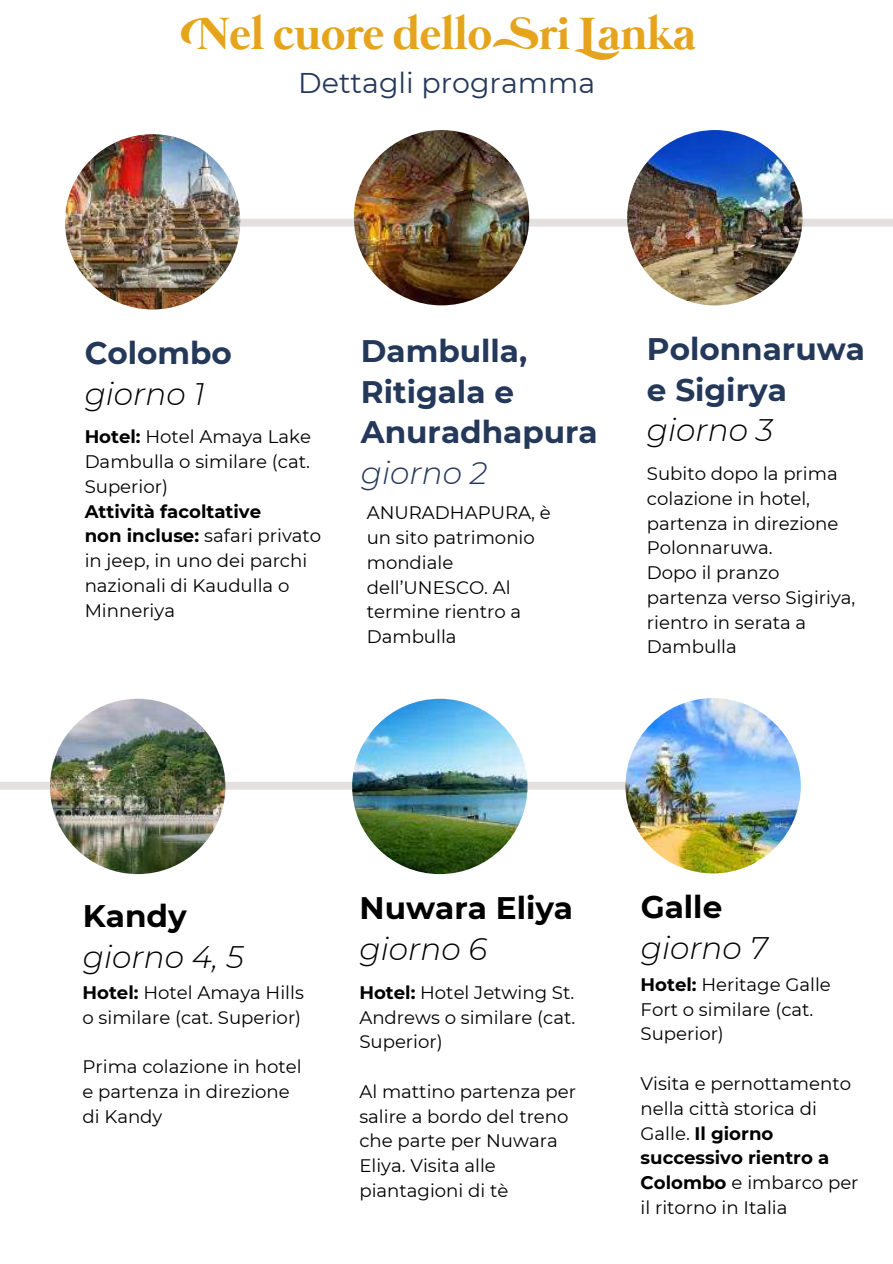
<style>
.page{position:relative;width:893px;height:1264px;background:#fff}
.page>*{position:absolute;margin:0;border:0;box-sizing:border-box;transform-origin:0 0}
.t1{font:700 46.5px "Mermaid Swash Caps";color:#e5a41c}
.t2{font:700 31.05px/40.5px "Montserrat";color:#24385a}
.t3{font:italic 300 31.05px "Montserrat";color:#000}
.t4{font:700 31.05px "Montserrat";color:#000}
.t5{font:italic 300 31.05px "Montserrat";color:#24385a}
.t6{font:28.5px "Montserrat";color:#24385a}
.t7{font:18.15px/24.8px "Montserrat";color:#000}
.s1{font-weight:700}
</style>
<div class="page">
<div style="left:165px;top:219px;width:727px;height:8px;background:#e4e0e0"></div>
<img style="left:65px;top:134px;width:175px;height:175px;border-radius:50%">
<img style="left:627px;top:130px;width:175px;height:175px;border-radius:50%">
<div style="left:0;top:781px;width:713px;height:8px;background:#e4e0e0"></div>
<img style="left:354px;top:130px;width:175px;height:175px;border-radius:50%">
<img style="left:50px;top:698px;width:175px;height:176px;border-radius:50%">
<img style="left:352px;top:698px;width:175px;height:176px;border-radius:50%">
<img style="left:625px;top:698px;width:175px;height:175px;border-radius:50%">
<h1 class="t1" style="left:197px;top:15px;width:500px">Nel cuore dello Sri Lanka</h1>
<h3 class="t6" style="left:298px;top:65px;width:298px">Dettagli programma</h3>
<h2 class="t2" style="left:647px;top:329px;width:219px">Polonnaruwa e Sigirya</h2>
<h2 class="t2" style="left:361px;top:331px;width:238px">Dambulla,<br>Ritigala e<br>Anuradhapura</h2>
<h2 class="t5" style="left:361px;top:453px;width:128px">giorno 2</h2>
<h2 class="t2" style="left:85px;top:333px;width:149px">Colombo</h2>
<h2 class="t3" style="left:85px;top:375px;width:121px">giorno 1</h2>
<p class="t7" style="left:85px;top:424px;width:228px"><span class="s1">Hotel:</span> Hotel Amaya Lake</p>
<h2 class="t3" style="left:647px;top:411px;width:128px">giorno 3</h2>
<p class="t7" style="left:85px;top:449px;width:227px">Dambulla o similare (cat.<br>Superior)</p>
<p class="t7" style="left:85px;top:498px;width:238px"><span class="s1">Attività facoltative<br>non incluse:</span> safari privato in jeep, in uno dei parchi nazionali di Kaudulla o<br>Minneriya</p>
<p class="t7" style="left:647px;top:461px;width:210px">Subito dopo la prima colazione in hotel, partenza in direzione<br>Polonnaruwa.<br>Dopo il pranzo partenza verso Sigiriya, rientro in serata a<br>Dambulla</p>
<p class="t7" style="left:367px;top:500px;width:185px">ANURADHAPURA, è un sito patrimonio mondiale dell’UNESCO. Al termine rientro a<br>Dambulla</p>
<h2 class="t4" style="left:83px;top:897px;width:105px">Kandy</h2>
<h2 class="t3" style="left:83px;top:937px;width:162px">giorno 4, 5</h2>
<p class="t7" style="left:82px;top:979px;width:223px"><span class="s1">Hotel:</span> Hotel Amaya Hills o similare (cat. Superior)</p>
<p class="t7" style="left:82px;top:1054px;width:221px">Prima colazione in hotel e partenza in direzione di Kandy</p>
<h2 class="t4" style="left:359px;top:889px;width:215px">Nuwara Eliya</h2>
<h2 class="t3" style="left:359px;top:929px;width:129px">giorno 6</h2>
<p class="t7" style="left:359px;top:979px;width:217px;text-align:justify"><span class="s1">Hotel:</span> Hotel Jetwing St.<br>Andrews o similare (cat.<br>Superior)</p>
<p class="t7" style="left:359px;top:1078px;width:218px">Al mattino partenza per salire a bordo del treno che parte per Nuwara<br>Eliya. Visita alle piantagioni di tè</p>
<h2 class="t4" style="left:640px;top:888px;width:83px">Galle</h2>
<h2 class="t3" style="left:640px;top:928px;width:129px">giorno 7</h2>
<p class="t7" style="left:640px;top:972px;width:192px"><span class="s1">Hotel:</span> Heritage Galle<br>Fort o similare (cat.<br>Superior)</p>
<p class="t7" style="left:640px;top:1071px;width:219px">Visita e pernottamento nella città storica di<br>Galle. <span class="s1">Il giorno successivo rientro a<br>Colombo</span> e imbarco per il ritorno in Italia</p>
</div>
